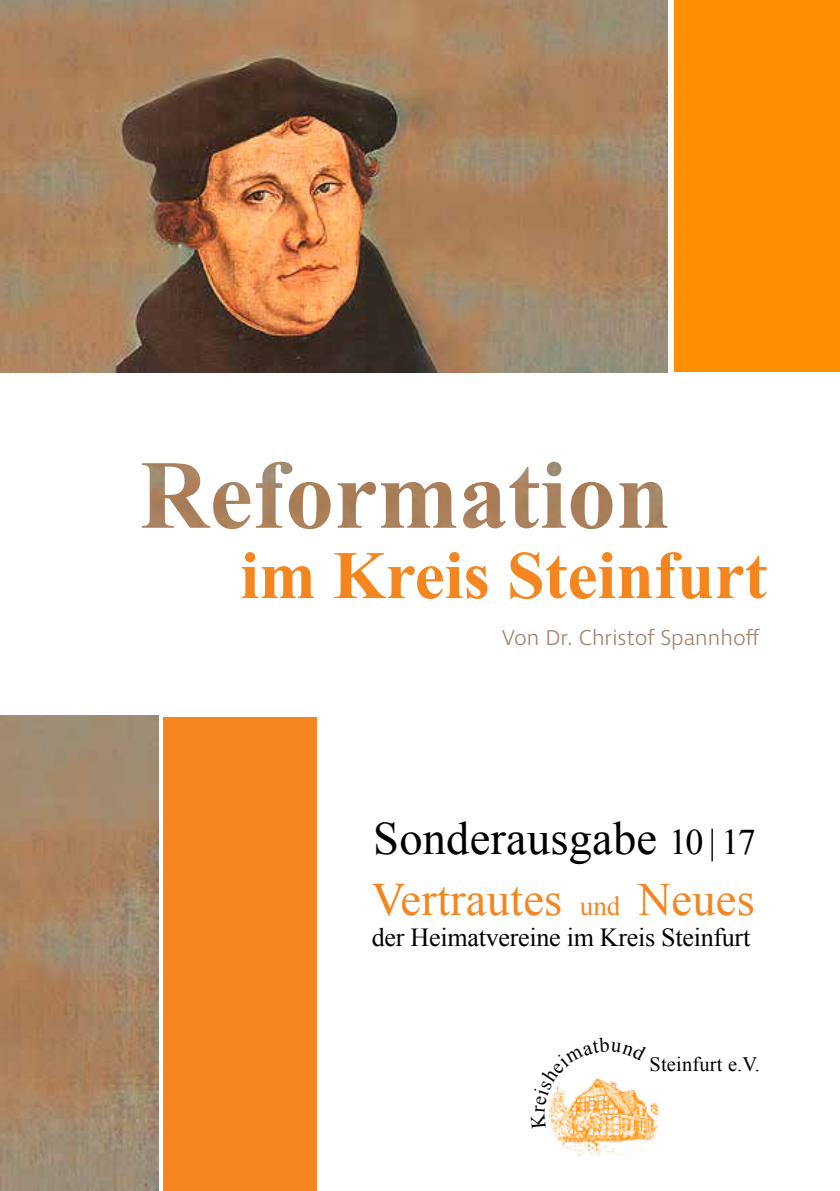
<style>
.page{position:relative;width:840px;height:1191px;background:#fff}
.page>*{position:absolute;margin:0;border:0;box-sizing:border-box;transform-origin:0 0}
.t1{font:700 67.8px "Times New Roman";color:#f4851f}
.t2{font:46.4px "Times New Roman";letter-spacing:.005em;color:#f4851f}
.t3{font:46.4px "Times New Roman";letter-spacing:.005em;color:#000}
.t4{font:26px "Times New Roman";letter-spacing:-.01em;color:#000}
.t5{font:300 22px "Ingra";color:#a6816c}
.t6{font:20.4px "Times New Roman";letter-spacing:.01em;color:#000}
.s1{font-size:36px}
.s2{font-size:27px}
</style>
<div class="page">
<img style="left:0;top:0;width:667px;height:372px">
<img style="left:0;top:715px;width:159px;height:476px">
<div style="left:674px;top:0;width:165px;height:371px;background:#ff8f00"></div>
<div style="left:163px;top:717px;width:154px;height:474px;background:#f4851f"></div>
<img style="left:142px;top:462px;width:525px;height:67px">
<img style="left:552px;top:1103px;width:108px;height:54px">
<svg style="left:549px;top:1078px;width:98px;height:51px"></svg>
<h1 class="t1" style="left:240px;top:528px;width:528px">im Kreis Steinfurt</h1>
<p class="t5" style="left:501px;top:623px;width:259px">Von Dr. Christof Spannhoff</p>
<h2 class="t3" style="left:373px;top:807px;width:384px">Sonderausgabe <span class="s1">10 | 17</span></h2>
<h2 class="t2" style="left:371px;top:868px;width:384px">Vertrautes <span class="s2">und</span> Neues</h2>
<p class="t4" style="left:371px;top:919px;width:379px">der Heimatvereine im Kreis Steinfurt</p>
<p class="t6" style="left:649px;top:1050px;width:112px">Steinfurt e.V.</p>
</div>
